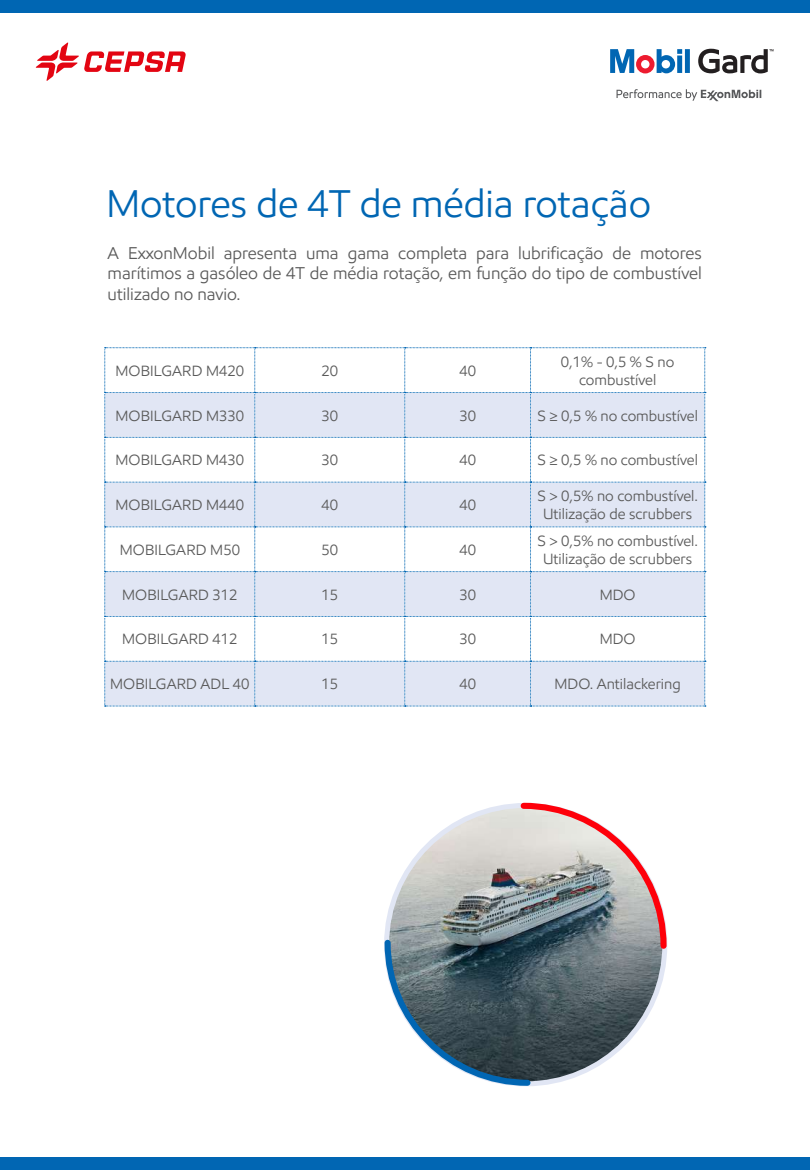
<style>
.page{position:relative;width:810px;height:1170px;background:#fff}
.page>*{position:absolute;margin:0;border:0;box-sizing:border-box;transform-origin:0 0}
.t1{font:39px "E Mprint";color:#0166b3}
.t2{font:17.25px/20.7px "E Mprint";color:#5a5a5a;text-align:justify}
.t3{font:15px/18px "E Mprint";color:#5a5a5a;text-align:center}
</style>
<div class="page">
<svg style="left:104px;top:347px;width:602px;height:359px"></svg>
<svg style="left:35px;top:42px;width:151px;height:39px"></svg>
<svg style="left:617px;top:89px;width:144px;height:12px"></svg>
<svg style="left:610px;top:49px;width:80px;height:24px"></svg>
<svg style="left:698px;top:49px;width:75px;height:24px"></svg>
<div style="left:0;top:0;width:810px;height:13px;background:#0066b3"></div>
<svg style="left:384px;top:802px;width:283px;height:284px"></svg>
<div style="left:0;top:1157px;width:810px;height:12px;background:#0166b3"></div>
<h1 class="t1" style="left:107px;top:180px;width:546px">Motores de 4T de média rotação</h1>
<p class="t2" style="left:108px;top:242px;width:596px">A ExxonMobil apresenta uma gama completa para lubrificação de motores marítimos a gasóleo de 4T de média rotação, em função do tipo de combustível utilizado no navio.</p>
<p class="t3" style="left:116px;top:361px;width:130px">MOBILGARD M420</p>
<p class="t3" style="left:321px;top:361px;width:18px">20</p>
<p class="t3" style="left:459px;top:361px;width:18px">40</p>
<p class="t3" style="left:561px;top:352px;width:115px">0,1% - 0,5 % S no combustível</p>
<p class="t3" style="left:116px;top:406px;width:130px">MOBILGARD M330</p>
<p class="t3" style="left:321px;top:406px;width:18px">30</p>
<p class="t3" style="left:459px;top:406px;width:18px">30</p>
<p class="t3" style="left:537px;top:406px;width:162px">S ≥ 0,5 % no combustível</p>
<p class="t3" style="left:116px;top:451px;width:130px">MOBILGARD M430</p>
<p class="t3" style="left:321px;top:451px;width:18px">30</p>
<p class="t3" style="left:459px;top:451px;width:18px">40</p>
<p class="t3" style="left:537px;top:451px;width:162px">S ≥ 0,5 % no combustível</p>
<p class="t3" style="left:116px;top:496px;width:130px">MOBILGARD M440</p>
<p class="t3" style="left:321px;top:496px;width:18px">40</p>
<p class="t3" style="left:459px;top:496px;width:18px">40</p>
<p class="t3" style="left:537px;top:487px;width:162px">S &gt; 0,5% no combustível.<br>Utilização de scrubbers</p>
<p class="t3" style="left:120px;top:540px;width:122px">MOBILGARD M50</p>
<p class="t3" style="left:321px;top:540px;width:18px">50</p>
<p class="t3" style="left:459px;top:540px;width:18px">40</p>
<p class="t3" style="left:537px;top:531px;width:162px">S &gt; 0,5% no combustível.<br>Utilização de scrubbers</p>
<p class="t3" style="left:122px;top:585px;width:117px">MOBILGARD 312</p>
<p class="t3" style="left:321px;top:585px;width:18px">15</p>
<p class="t3" style="left:459px;top:585px;width:18px">30</p>
<p class="t3" style="left:600px;top:585px;width:37px">MDO</p>
<p class="t3" style="left:122px;top:630px;width:117px">MOBILGARD 412</p>
<p class="t3" style="left:321px;top:630px;width:18px">15</p>
<p class="t3" style="left:459px;top:630px;width:18px">30</p>
<p class="t3" style="left:600px;top:630px;width:37px">MDO</p>
<p class="t3" style="left:110px;top:675px;width:141px">MOBILGARD ADL 40</p>
<p class="t3" style="left:321px;top:675px;width:18px">15</p>
<p class="t3" style="left:459px;top:675px;width:18px">40</p>
<p class="t3" style="left:555px;top:675px;width:128px">MDO. Antilackering</p>
</div>
